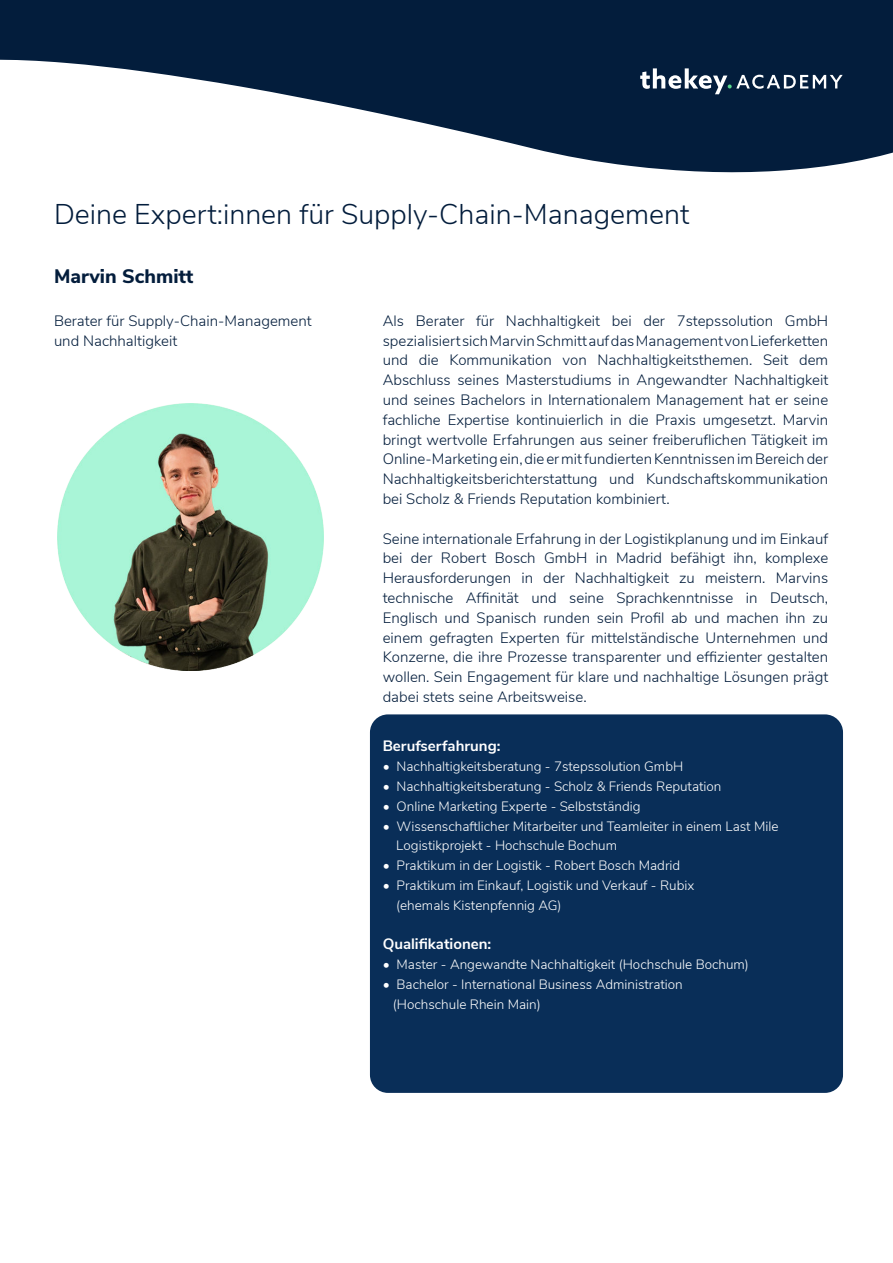
<style>
.page{position:relative;width:893px;height:1263px;background:#fff}
.page>*{position:absolute;margin:0;border:0;box-sizing:border-box;transform-origin:0 0}
.t1{font:300 28.5px "Nunito Sans";color:#031d3c}
.t2{font:800 19.5px "Nunito Sans";color:#031d3c}
.t3{font:300 15px/19.8px "Nunito Sans";color:#031d3c;text-align:justify}
.t4{font:700 15px "Nunito Sans";color:#fff}
.t5{font:300 13.5px/19.8px "Nunito Sans";color:#fff}
</style>
<div class="page">
<svg style="left:0;top:0;width:893px;height:172px;fill:#031d3c"></svg>
<svg style="left:640px;top:68px;width:203px;height:26px"></svg>
<div style="left:370px;top:714px;width:473px;height:379px;background:#092e58;border-radius:18px"></div>
<img style="left:58px;top:404px;width:266px;height:266px">
<h1 class="t1" style="left:54px;top:194px;width:637px">Deine Expert:innen für Supply-Chain-Management</h1>
<h2 class="t2" style="left:54px;top:268px;width:141px">Marvin Schmitt</h2>
<p class="t3" style="left:54px;top:310px;width:259px">Berater für Supply-Chain-Management und Nachhaltigkeit</p>
<p class="t3" style="left:383px;top:310px;width:447px">Als Berater für Nachhaltigkeit bei der 7stepssolution GmbH spezialisiert sich Marvin Schmitt auf das Management von Lieferketten und die Kommunikation von Nachhaltigkeitsthemen. Seit dem Abschluss seines Masterstudiums in Angewandter Nachhaltigkeit und seines Bachelors in Internationalem Management hat er seine fachliche Expertise kontinuierlich in die Praxis umgesetzt. Marvin bringt wertvolle Erfahrungen aus seiner freiberuflichen Tätigkeit im Online-Marketing ein, die er mit fundierten Kenntnissen im Bereich der Nachhaltigkeitsberichterstattung und Kundschaftskommunikation bei Scholz &amp; Friends Reputation kombiniert.</p>
<p class="t3" style="left:383px;top:530px;width:447px">Seine internationale Erfahrung in der Logistikplanung und im Einkauf bei der Robert Bosch GmbH in Madrid befähigt ihn, komplexe Herausforderungen in der Nachhaltigkeit zu meistern. Marvins technische Affinität und seine Sprachkenntnisse in Deutsch, Englisch und Spanisch runden sein Profil ab und machen ihn zu einem gefragten Experten für mittelständische Unternehmen und Konzerne, die ihre Prozesse transparenter und effizienter gestalten wollen. Sein Engagement für klare und nachhaltige Lösungen prägt dabei stets seine Arbeitsweise.</p>
<p class="t4" style="left:383px;top:741px;width:119px">Berufserfahrung:</p>
<p class="t5" style="left:383px;top:756px;width:302px">• Nachhaltigkeitsberatung - 7stepssolution GmbH</p>
<p class="t5" style="left:383px;top:775px;width:340px">• Nachhaltigkeitsberatung - Scholz &amp; Friends Reputation</p>
<p class="t5" style="left:383px;top:795px;width:259px">• Online Marketing Experte - Selbstständig</p>
<p class="t5" style="left:396px;top:815px;width:384px;text-indent:-14px">• Wissenschaftlicher Mitarbeiter und Teamleiter in einem Last Mile<br>Logistikprojekt - Hochschule Bochum</p>
<p class="t5" style="left:383px;top:855px;width:299px">• Praktikum in der Logistik - Robert Bosch Madrid</p>
<p class="t5" style="left:396px;top:874px;width:300px;text-indent:-14px">• Praktikum im Einkauf, Logistik und Verkauf - Rubix (ehemals Kistenpfennig AG)</p>
<p class="t4" style="left:383px;top:933px;width:110px">Qualifikationen:</p>
<p class="t5" style="left:383px;top:954px;width:368px">• Master - Angewandte Nachhaltigkeit (Hochschule Bochum)</p>
<p class="t5" style="left:393px;top:973px;width:291px;text-indent:-10px">• Bachelor - International Business Administration (Hochschule Rhein Main)</p>
</div>
